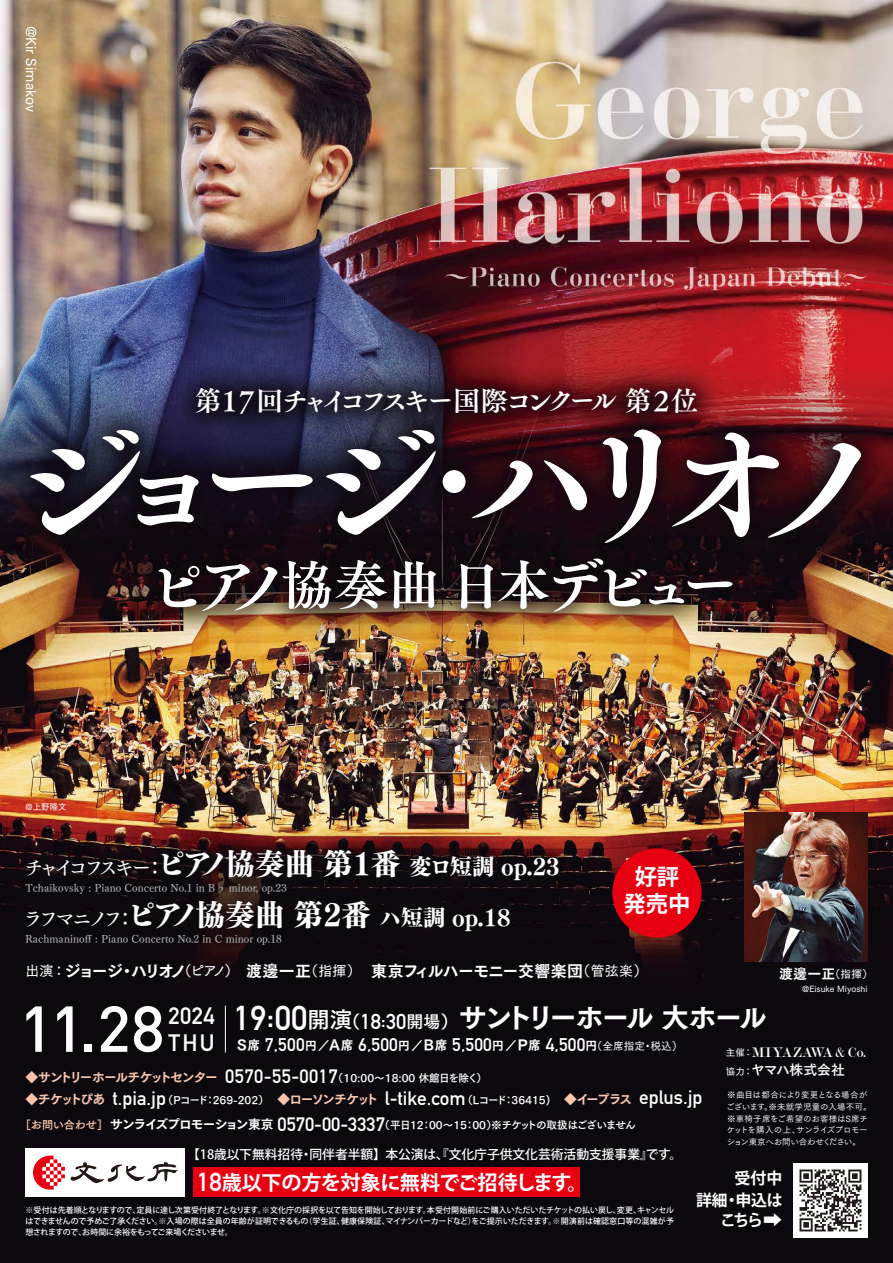
<style>
.page{position:relative;width:893px;height:1263px;background:#fff}
.page>*{position:absolute;margin:0;border:0;box-sizing:border-box;transform-origin:0 0}
.t1{font:138.15px "Tsuku A Old Min Pr 6 N B";letter-spacing:-.305em;color:#fff}
.t2{font:500 63.75px "DIN";color:#fff}
.t3{font:53.1px "Tsuku A Old Min Pr 6 N B";color:#fff}
.t4{font:800 29.7px "Tsuku Min Pr 6";color:#fff}
.t5{font:27.6px "Tsuku Go Pro E";letter-spacing:-.105em;color:#fff}
.t6{font:27.6px "Tsuku A Old Min Pr 6 N B";letter-spacing:-.225em;color:#fff}
.t7{font:23.4px/26.5px "DIN Mittelschrift Std";letter-spacing:.02em;color:#fff}
.t8{font:700 22.35px/27.6px "Koz Go Pr 6 N";color:#fff;text-align:center}
.t9{font:700 20.25px "Koz Go Pr 6 N";letter-spacing:-.02em;color:#fff}
.t10{font:19.2px "DIN Mittelschrift";color:#fff}
.t11{font:19.2px "Tsuku Min Pr 6 D";letter-spacing:-.2em;color:#fff}
.t12{font:18px "DIN Mittelschrift";letter-spacing:.01em;color:#fff}
.t13{font:15.9px "Tsuku Go Pro E";letter-spacing:-.05em;color:#fff}
.t14{font:700 15.9px/20.7px "Koz Go Pr 6 N";letter-spacing:-.02em;color:#fff;text-align:right}
.t15{font:14.85px "Modern";letter-spacing:.05em;color:#fff}
.t16{font:13.8px "Tsuku Go Pro D";color:#fff}
.t17{font:13.8px "Tsuku Go Pro B";letter-spacing:-.015em;color:#fff}
.t18{font:13.8px "Tsuku Go Pro E";color:#fff}
.t19{font:500 12.75px "Koz Go Pr 6 N";color:#fff}
.t20{font:10.65px "Tsuku Min Pr 6 D";color:#b5b6b6}
.t21{font:10.65px "Tsuku Go Pro B";letter-spacing:-.055em;color:#fff}
.t22{font:10.65px "Tsuku Go Pro B";color:#fff}
.t23{font:8.55px/11.7px "Tsuku Go Pro M";letter-spacing:-.015em;color:#fff}
.t24{font:8.55px "Tsuku Go Pro D";color:#fff}
.t25{font:500 7.95px/11.1px "Koz Go Pr 6 N";letter-spacing:-.025em;color:#fff;text-align:justify}
.s1{font-family:"Tsuku A Old Min Pr 6 N L"}
.s2{font-size:63.75px}
.s3{font-size:61.65px}
.s4{font-family:"Tsuku Min Pr 6";font-weight:800;font-size:29.7px}
.s5{font-family:"Tsuku Min Pr 6";font-weight:800;font-size:22.35px}
.s6{font-family:"Tsuku Min Pr 6 D";font-weight:400;font-size:19.2px}
.s7{font-size:22.35px}
.s8{font-family:"Tsuku Go Pro D";font-size:13.8px}
.s9{font-family:"Tsuku Go Pro D";font-size:10.65px}
.s10{font-family:"DIN Mittelschrift";font-size:34.05px}
.s11{font-family:"Tsuku Go Pro B";font-size:22.35px}
.s12{font-family:"Tsuku Go Pro B";font-size:16.95px}
.s13{font-family:"DIN Mittelschrift";font-size:21.3px}
.s14{font-family:"Tsuku Go Pro E";font-size:13.8px}
.s15{font-family:"Tsuku Go Pro E";font-size:12.75px}
.s16{font-family:"Tsuku Go Pro E";font-size:11.7px}
.s17{font-family:"Tsuku Go Pro D";font-size:9.6px}
.s18{font-family:"Koz Go Pr 6 N";font-weight:200;font-size:12.75px;color:#f8c5ac}
.s19{font-family:"Tsuku Go Pro E";font-size:12.75px;color:#f8c5ac}
.s20{font-family:"DIN Mittelschrift";font-size:19.2px}
.s21{font-family:"Tsuku Go Pro B";font-size:10.65px}
.s22{font-family:"Tsuku Go Pro E";font-size:10.65px}
.s23{font-size:11.1px;color:#f8c5ac}
.s24{font-family:"DIN Alternate";font-size:25.5px}
.s25{font-size:19.2px}
</style>
<div class="page">
<img style="left:0;top:0;width:893px;height:1263px">
<img style="left:744px;top:812px;width:123px;height:149px">
<hr style="left:225px;top:1006px;width:1px;height:46px;background:#fff">
<div style="left:26px;top:1148px;width:159px;height:49px;background:#fff"></div>
<svg style="left:33px;top:1156px;width:145px;height:33px"></svg>
<div style="left:193px;top:1167px;width:387px;height:30px;background:#e60012"></div>
<div style="left:612px;top:848px;width:90px;height:90px;background:#e60012;border-radius:50%"></div>
<img style="left:793px;top:1163px;width:74px;height:74px">
<h3 class="t16" style="left:43px;top:26px;width:88px;rotate:90deg">@Kir Simakov</h3>
<h3 class="t6" style="left:194px;top:376px;width:506px">第１７回チャイコフスキー国際コンクール 第２位</h3>
<h1 class="t1" style="left:10px;top:358px;width:886px">ジョージ<span class="s1">・</span>ハリオノ</h1>
<h3 class="t3" style="left:146px;top:537px;width:597px"><span class="s2">ピアノ</span>協奏曲 日本<span class="s3">デビュー</span></h3>
<p class="t24" style="left:26px;top:799px;width:43px">@上野隆文</p>
<h3 class="t11" style="left:24px;top:850px;width:537px">チャイコフスキー：<span class="s4">ピアノ協奏曲 第1番</span> <span class="s5">変ロ短調 op.23</span></h3>
<h3 class="t20" style="left:26px;top:878px;width:263px">Tchaikovsky : Piano Concerto No.1 in B♭ minor, op.23</h3>
<h3 class="t4" style="left:24px;top:888px;width:489px"><span class="s6">ラフマニノフ：</span>ピアノ協奏曲 第2番 <span class="s7">ハ短調 op.18</span></h3>
<h3 class="t20" style="left:26px;top:929px;width:258px">Rachmaninoff : Piano Concerto No.2 in C minor op.18</h3>
<h3 class="t13" style="left:25px;top:957px;width:623px"><span class="s8">出演：</span>ジョージ・ハリオノ<span class="s8">（ピアノ）　</span>渡邊一正<span class="s8">（指揮）</span> 東京フィルハーモニー交響楽団<span class="s8">（管弦楽）</span></h3>
<h3 class="t8" style="left:623px;top:863px;width:68px">好評発売中</h3>
<h3 class="t18" style="left:779px;top:961px;width:95px">渡邊一正<span class="s9">（指揮）</span></h3>
<p class="t24" style="left:802px;top:981px;width:67px">@Eisuke Miyoshi</p>
<h3 class="t5" style="left:234px;top:992px;width:534px"><span class="s10">19:00</span><span class="s11">開演</span><span class="s12">（</span><span class="s13">18:30</span><span class="s12">開場）</span> サントリーホール 大ホール</h3>
<h2 class="t2" style="left:19px;top:987px;width:147px">11.28</h2>
<h3 class="t7" style="left:168px;top:1003px;width:48px">2024<br>THU</h3>
<h3 class="t12" style="left:237px;top:1034px;width:447px"><span class="s14">S</span><span class="s15">席</span> 7,500<span class="s16">円／</span><span class="s14">A</span><span class="s15">席</span> 6,500<span class="s16">円／</span><span class="s14">B</span><span class="s15">席</span> 5,500<span class="s16">円／</span><span class="s14">P</span><span class="s15">席</span> 4,500<span class="s16">円</span><span class="s9">（全席指定・税込）</span></h3>
<h3 class="t15" style="left:726px;top:1044px;width:143px"><span class="s17">主催：</span>MIYAZAWA &amp; Co.</h3>
<h3 class="t17" style="left:726px;top:1058px;width:120px"><span class="s17">協力：</span>ヤマハ株式会社</h3>
<h3 class="t22" style="left:26px;top:1068px;width:463px"><span class="s18">◆</span><span class="s19">サントリーホールチケットセンター</span> <span class="s20">0570-55-0017</span>（10:00～18:00 休館日を除く）</h3>
<h3 class="t10" style="left:26px;top:1087px;width:678px"><span class="s18">◆</span><span class="s19">チケットぴあ</span> t.pia.jp<span class="s21">（Pコード：269-202）</span><span class="s22">　</span> <span class="s18">◆</span><span class="s19">ローソンチケット</span> l-tike.com<span class="s21">（Lコード：36415)</span><span class="s22">　</span> <span class="s18">◆</span><span class="s19">イープラス</span> eplus.jp</h3>
<h3 class="t21" style="left:20px;top:1116px;width:617px"><span class="s23">［お問い合わせ］</span> <span class="s15">サンライズプロモーション東京</span> <span class="s20">0570-00-3337</span>（平日12：00～15：00）※チケットの取扱はございません</h3>
<p class="t23" style="left:726px;top:1088px;width:147px">※曲目は都合により変更となる場合がございます。※未就学児童の入場不可。※車椅子席をご希望のお客様はS席チケットを購入の上、サンライズプロモーション東京へお問い合わせください。</p>
<h3 class="t19" style="left:187px;top:1147px;width:497px">【18歳以下無料招待・同伴者半額】本公演は、『文化庁子供文化芸術活動支援事業』です。</h3>
<h3 class="t9" style="left:197px;top:1171px;width:392px"><span class="s24">18</span>歳以下の方を対象に無料でご招待します。</h3>
<p class="t25" style="left:25px;top:1205px;width:650px">※受付は先着順となりますので、定員に達し次第受付終了となります。※文化庁の採択を以て告知を開始しております。本受付開始前にご購入いただいたチケットの払い戻し、変更、キャンセルはできませんので予めご了承ください。※入場の際は全員の年齢が証明できるもの（学生証、健康保険証、マイナンバーカードなど）をご提示いただきます。※開演前は確認窓口等の混雑が予想されますので、お時間に余裕をもってご来場くださいませ。</p>
<h3 class="t14" style="left:696px;top:1168px;width:88px">受付中<br>詳細・申込はこちら <span class="s25">➡</span></h3>
</div>
